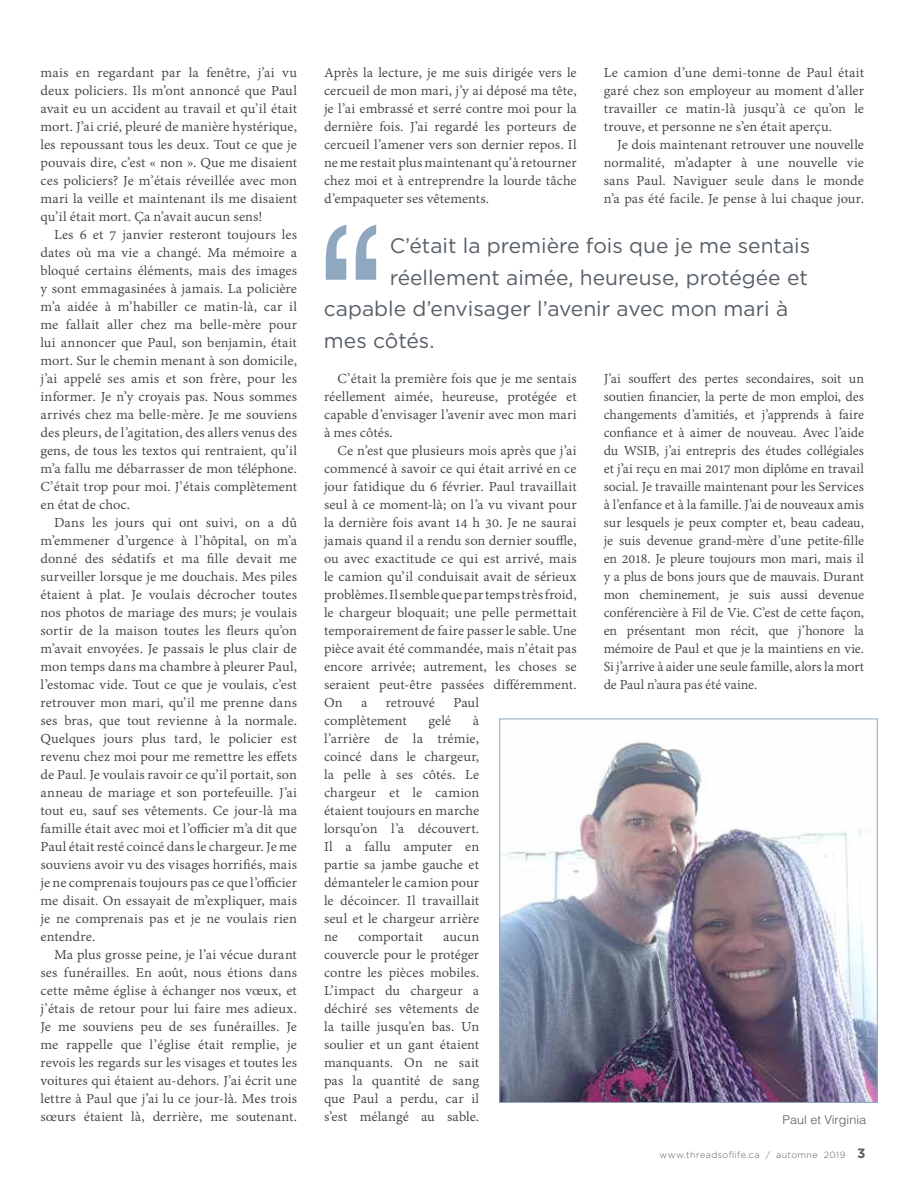
<style>
.page{position:relative;width:918px;height:1188px;background:#fff}
.page>*{position:absolute;margin:0;border:0;box-sizing:border-box;transform-origin:0 0}
.t1{font:21px "Gotham";color:#565e66}
.t2{font:15px/18px "Adobe Devanagari";letter-spacing:.005em;color:#414042;text-align:justify}
.t3{font:300 12px "Helvetica";color:#565e66;scale:1.05 1}
.t4{font:300 9px "Gotham";letter-spacing:.05em;color:#565e66}
.s1{font-weight:700;font-size:13.5px}
</style>
<div class="page">
<svg style="left:326px;top:225px;width:50px;height:55px"></svg>
<img style="left:502px;top:742px;width:374px;height:359px">
<div style="left:500px;top:719px;width:378px;height:384px;border:1px solid #8fa7bf"></div>
<p class="t2" style="left:40px;top:64px;width:258px">mais en regardant par la fenêtre, j’ai vu deux policiers. Ils m’ont annoncé que Paul avait eu un accident au travail et qu’il était mort. J’ai crié, pleuré de manière hystérique, les repoussant tous les deux. Tout ce que je pouvais dire, c’est « non ». Que me disaient ces policiers? Je m’étais réveillée avec mon mari la veille et maintenant ils me disaient qu’il était mort. Ça n’avait aucun sens!</p>
<p class="t2" style="left:40px;top:226px;width:258px;text-indent:14px">Les 6 et 7 janvier resteront toujours les dates où ma vie a changé. Ma mémoire a bloqué certains éléments, mais des images y sont emmagasinées à jamais. La policière m’a aidée à m’habiller ce matin-là, car il me fallait aller chez ma belle-mère pour lui annoncer que Paul, son benjamin, était mort. Sur le chemin menant à son domicile, j’ai appelé ses amis et son frère, pour les informer. Je n’y croyais pas. Nous sommes arrivés chez ma belle-mère. Je me souviens des pleurs, de l’agitation, des allers venus des gens, de tous les textos qui rentraient, qu’il m’a fallu me débarrasser de mon téléphone.<br>C’était trop pour moi. J’étais complètement en état de choc.</p>
<p class="t2" style="left:40px;top:514px;width:258px;text-indent:14px">Dans les jours qui ont suivi, on a dû m’emmener d’urgence à l’hôpital, on m’a donné des sédatifs et ma fille devait me surveiller lorsque je me douchais. Mes piles étaient à plat. Je voulais décrocher toutes nos photos de mariage des murs; je voulais sortir de la maison toutes les fleurs qu’on m’avait envoyées. Je passais le plus clair de mon temps dans ma chambre à pleurer Paul, l’estomac vide. Tout ce que je voulais, c’est retrouver mon mari, qu’il me prenne dans ses bras, que tout revienne à la normale.<br>Quelques jours plus tard, le policier est revenu chez moi pour me remettre les effets de Paul. Je voulais ravoir ce qu’il portait, son anneau de mariage et son portefeuille. J’ai tout eu, sauf ses vêtements. Ce jour-là ma famille était avec moi et l’officier m’a dit que Paul était resté coincé dans le chargeur. Je me souviens avoir vu des visages horrifiés, mais je ne comprenais toujours pas ce que l’officier me disait. On essayait de m’expliquer, mais je ne comprenais pas et je ne voulais rien entendre.</p>
<p class="t2" style="left:40px;top:946px;width:258px;text-indent:14px">Ma plus grosse peine, je l’ai vécue durant ses funérailles. En août, nous étions dans cette même église à échanger nos vœux, et j’étais de retour pour lui faire mes adieux.<br>Je me souviens peu de ses funérailles. Je me rappelle que l’église était remplie, je revois les regards sur les visages et toutes les voitures qui étaient au-dehors. J’ai écrit une lettre à Paul que j’ai lu ce jour-là. Mes trois sœurs étaient là, derrière, me soutenant.</p>
<p class="t2" style="left:324px;top:64px;width:254px">Après la lecture, je me suis dirigée vers le cercueil de mon mari, j’y ai déposé ma tête, je l’ai embrassé et serré contre moi pour la dernière fois. J’ai regardé les porteurs de cercueil l’amener vers son dernier repos. Il ne me restait plus maintenant qu’à retourner chez moi et à entreprendre la lourde tâche d’empaqueter ses vêtements.</p>
<p class="t2" style="left:604px;top:64px;width:262px">Le camion d’une demi-tonne de Paul était garé chez son employeur au moment d’aller travailler ce matin-là jusqu’à ce qu’on le trouve, et personne ne s’en était aperçu.</p>
<p class="t2" style="left:604px;top:136px;width:262px;text-indent:14px">Je dois maintenant retrouver une nouvelle normalité, m’adapter à une nouvelle vie sans Paul. Naviguer seule dans le monde n’a pas été facile. Je pense à lui chaque jour.</p>
<h1 class="t1" style="left:390px;top:232px;width:422px">C’était la première fois que je me sentais</h1>
<h1 class="t1" style="left:390px;top:264px;width:420px">réellement aimée, heureuse, protégée et</h1>
<h1 class="t1" style="left:324px;top:295px;width:466px">capable d’envisager l’avenir avec mon mari à</h1>
<h1 class="t1" style="left:324px;top:327px;width:112px">mes côtés.</h1>
<p class="t2" style="left:324px;top:370px;width:254px;text-indent:14px">C’était la première fois que je me sentais réellement aimée, heureuse, protégée et capable d’envisager l’avenir avec mon mari à mes côtés.</p>
<p class="t2" style="left:324px;top:442px;width:254px;text-align:left;text-indent:14px">Ce n’est que plusieurs mois après que j’ai commencé à savoir ce qui était arrivé en ce jour fatidique du 6 février. Paul travaillait seul à ce moment-là; on l’a vu vivant pour la dernière fois avant 14 h 30. Je ne saurai jamais quand il a rendu son dernier souffle, ou avec exactitude ce qui est arrivé, mais le camion qu’il conduisait avait de sérieux problèmes. Il semble que par temps très froid, le chargeur bloquait; une pelle permettait temporairement de faire passer le sable. Une pièce avait été commandée, mais n’était pas encore arrivée; autrement, les choses se seraient peut-être passées différemment.<br>On a retrouvé Paul<br>complètement</p>
<p class="t2" style="left:429px;top:712px;width:24px">gelé</p>
<p class="t2" style="left:324px;top:712px;width:157px;text-indent:149px">à l’arrière de la trémie, coincé dans le chargeur, la pelle à ses côtés. Le chargeur et le camion étaient toujours en marche lorsqu’on l’a découvert.<br>Il a fallu amputer en partie sa jambe gauche et démanteler le camion pour le décoincer. Il travaillait seul et le chargeur arrière ne</p>
<p class="t2" style="left:358px;top:928px;width:67px">comportait</p>
<p class="t2" style="left:324px;top:928px;width:157px;text-indent:119px">aucun couvercle pour le protéger contre les pièces mobiles.<br>L’impact du chargeur a déchiré ses vêtements de la taille jusqu’en bas. Un soulier et un gant étaient manquants. On ne sait pas la quantité de sang que Paul a perdu, car il s’est mélangé au sable.</p>
<p class="t2" style="left:604px;top:370px;width:262px">J’ai souffert des pertes secondaires, soit un soutien financier, la perte de mon emploi, des changements d’amitiés, et j’apprends à faire confiance et à aimer de nouveau. Avec l’aide du WSIB, j’ai entrepris des études collégiales et j’ai reçu en mai 2017 mon diplôme en travail social. Je travaille maintenant pour les Services à l’enfance et à la famille. J’ai de nouveaux amis sur lesquels je peux compter et, beau cadeau, je suis devenue grand-mère d’une petite-fille en 2018. Je pleure toujours mon mari, mais il y a plus de bons jours que de mauvais. Durant mon cheminement, je suis aussi devenue conférencière à Fil de Vie. C’est de cette façon, en présentant mon récit, que j’honore la mémoire de Paul et que je la maintiens en vie.<br>Si j’arrive à aider une seule famille, alors la mort de Paul n’aura pas été vaine.</p>
<p class="t3" style="left:782px;top:1112px;width:81px">Paul et Virginia</p>
<p class="t4" style="left:660px;top:1149px;width:208px">www.threadsoflife.ca / automne 2019 <span class="s1">3</span></p>
</div>
